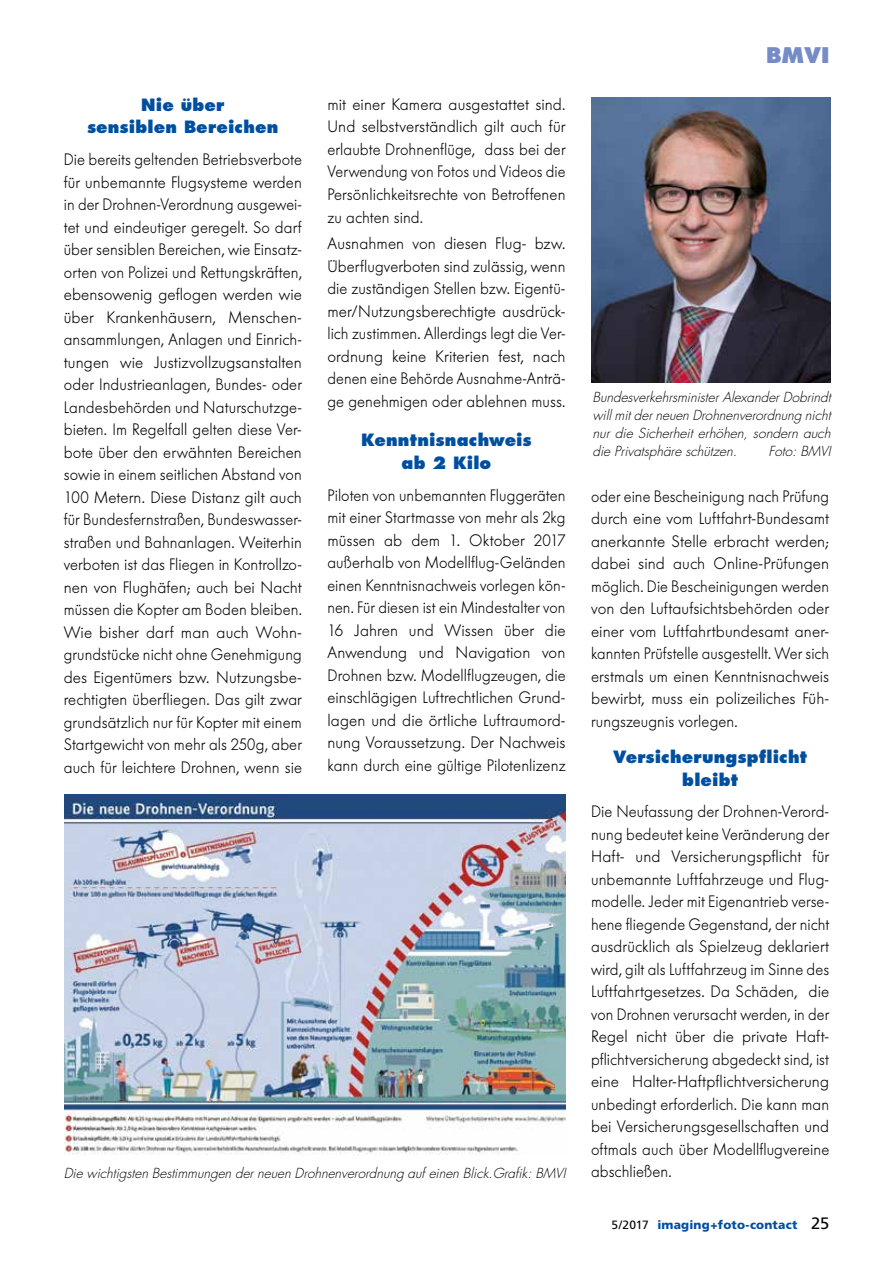
<style>
.page{position:relative;width:893px;height:1263px;background:#fff}
.page>*{position:absolute;margin:0;border:0;box-sizing:border-box;transform-origin:0 0}
.t1{font:800 21px "Futura";color:#758cc6}
.t2{font:300 16.5px/22.5px "Futura BQ";letter-spacing:.005em;color:#000;text-align:justify;scale:.95 1}
.t3{font:300 16.5px/22.5px "Futura BQ";letter-spacing:.005em;color:#000;text-align:justify}
.t4{font:300 16.5px/22.5px "Futura BQ";letter-spacing:.005em;color:#000;text-align:justify;scale:.93 1}
.t5{font:800 16.5px/22.5px "Futura";letter-spacing:.01em;color:#004f9f;text-align:center}
.t6{font:italic 300 13.5px/18px "Futura";color:#000;text-align:justify}
.t7{font:900 12px "Frutiger";letter-spacing:.015em;color:#004f9f}
.s1{font-weight:400;color:#000}
.s2{font-weight:400;font-size:16.5px;color:#000}
</style>
<div class="page">
<img style="left:64px;top:794px;width:502px;height:360px">
<img style="left:591px;top:98px;width:240px;height:285px">
<p class="t5" style="left:87px;top:94px;width:192px">Nie über<br>sensiblen Bereichen</p>
<p class="t2" style="left:64px;top:148px;width:252px">Die bereits geltenden Betriebsverbote für unbemannte Flugsysteme werden in der Drohnen-Verordnung ausgewei&shy;tet und eindeutiger geregelt. So darf über sensiblen Bereichen, wie Einsatz&shy;orten von Polizei und Rettungskräften, ebensowenig geflogen werden wie über Krankenhäusern, Menschen&shy;ansammlungen, Anlagen und Einrich&shy;tungen wie Justizvollzugsanstalten oder Industrieanlagen, Bundes- oder Landesbehörden und Naturschutzge&shy;bieten. Im Regelfall gelten diese Ver&shy;bote über den erwähnten Bereichen sowie in einem seitlichen Abstand von 100 Metern. Diese Distanz gilt auch für Bundesfernstraßen, Bundeswasser&shy;straßen und Bahnanlagen. Weiterhin verboten ist das Fliegen in Kontrollzo&shy;nen von Flughäfen; auch bei Nacht müssen die Kopter am Boden bleiben.<br>Wie bisher darf man auch Wohn&shy;grundstücke nicht ohne Genehmigung des Eigentümers bzw. Nutzungsbe&shy;rechtigten überfliegen. Das gilt zwar grundsätzlich nur für Kopter mit einem Startgewicht von mehr als 250g, aber auch für leichtere Drohnen, wenn sie</p>
<p class="t3" style="left:327px;top:93px;width:240px">mit einer Kamera ausgestattet sind.<br>Und selbstverständlich gilt auch für erlaubte Drohnenflüge, dass bei der Verwendung von Fotos und Videos die Persönlichkeitsrechte von Betroffenen zu achten sind.</p>
<p class="t3" style="left:327px;top:232px;width:240px">Ausnahmen von diesen Flug- bzw.<br>Überflugverboten sind zulässig, wenn die zuständigen Stellen bzw. Eigentü&shy;mer/Nutzungsberechtigte ausdrück&shy;lich zustimmen. Allerdings legt die Ver&shy;ordnung keine Kriterien fest, nach denen eine Behörde Ausnahme-Anträ&shy;ge genehmigen oder ablehnen muss.</p>
<p class="t5" style="left:361px;top:429px;width:172px">Kenntnisnachweis ab 2 Kilo</p>
<p class="t2" style="left:327px;top:484px;width:252px">Piloten von unbemannten Fluggeräten mit einer Startmasse von mehr als 2kg müssen ab dem 1. Oktober 2017 außerhalb von Modellflug-Geländen einen Kenntnisnachweis vorlegen kön&shy;nen. Für diesen ist ein Mindestalter von 16 Jahren und Wissen über die Anwendung und Navigation von Drohnen bzw. Modellflugzeugen, die einschlägigen Luftrechtlichen Grund&shy;lagen und die örtliche Luftraumord&shy;nung Voraussetzung. Der Nachweis kann durch eine gültige Pilotenlizenz</p>
<p class="t6" style="left:64px;top:1164px;width:503px">Die wichtigsten Bestimmungen der neuen Drohnenverordnung auf einen Blick.Grafik: BMVI</p>
<p class="t1" style="left:766px;top:42px;width:65px">BMVI</p>
<p class="t6" style="left:592px;top:389px;width:241px">Bundesverkehrsminister Alexander Dobrindt will mit der neuen Drohnenverordnung nicht nur die Sicherheit erhöhen, sondern auch die Privatsphäre schützen.</p>
<p class="t6" style="left:769px;top:443px;width:64px">Foto: BMVI</p>
<p class="t4" style="left:591px;top:485px;width:258px">oder eine Bescheinigung nach Prüfung durch eine vom Luftfahrt-Bundesamt anerkannte Stelle erbracht werden; dabei sind auch Online-Prüfungen möglich. Die Bescheinigungen werden von den Luftaufsichtsbehörden oder einer vom Luftfahrtbundesamt aner&shy;kannten Prüfstelle ausgestellt. Wer sich erstmals um einen Kenntnisnachweis bewirbt, muss ein polizeiliches Füh&shy;rungszeugnis vorlegen.</p>
<p class="t5" style="left:613px;top:746px;width:195px">Versicherungspflicht bleibt</p>
<p class="t2" style="left:591px;top:801px;width:252px">Die Neufassung der Drohnen-Verord&shy;nung bedeutet keine Veränderung der Haft- und Versicherungspflicht für unbemannte Luftfahrzeuge und Flug&shy;modelle. Jeder mit Eigenantrieb verse&shy;hene fliegende Gegenstand, der nicht ausdrücklich als Spielzeug deklariert wird, gilt als Luftfahrzeug im Sinne des Luftfahrtgesetzes. Da Schäden, die von Drohnen verursacht werden, in der Regel nicht über die private Haft&shy;pflichtversicherung abgedeckt sind, ist eine Halter-Haftpflichtversicherung unbedingt erforderlich. Die kann man bei Versicherungsgesellschaften und oftmals auch über Modellflugvereine abschließen.</p>
<p class="t7" style="left:611px;top:1217px;width:219px"><span class="s1">5/2017</span> imaging+foto-contact <span class="s2">25</span></p>
</div>
